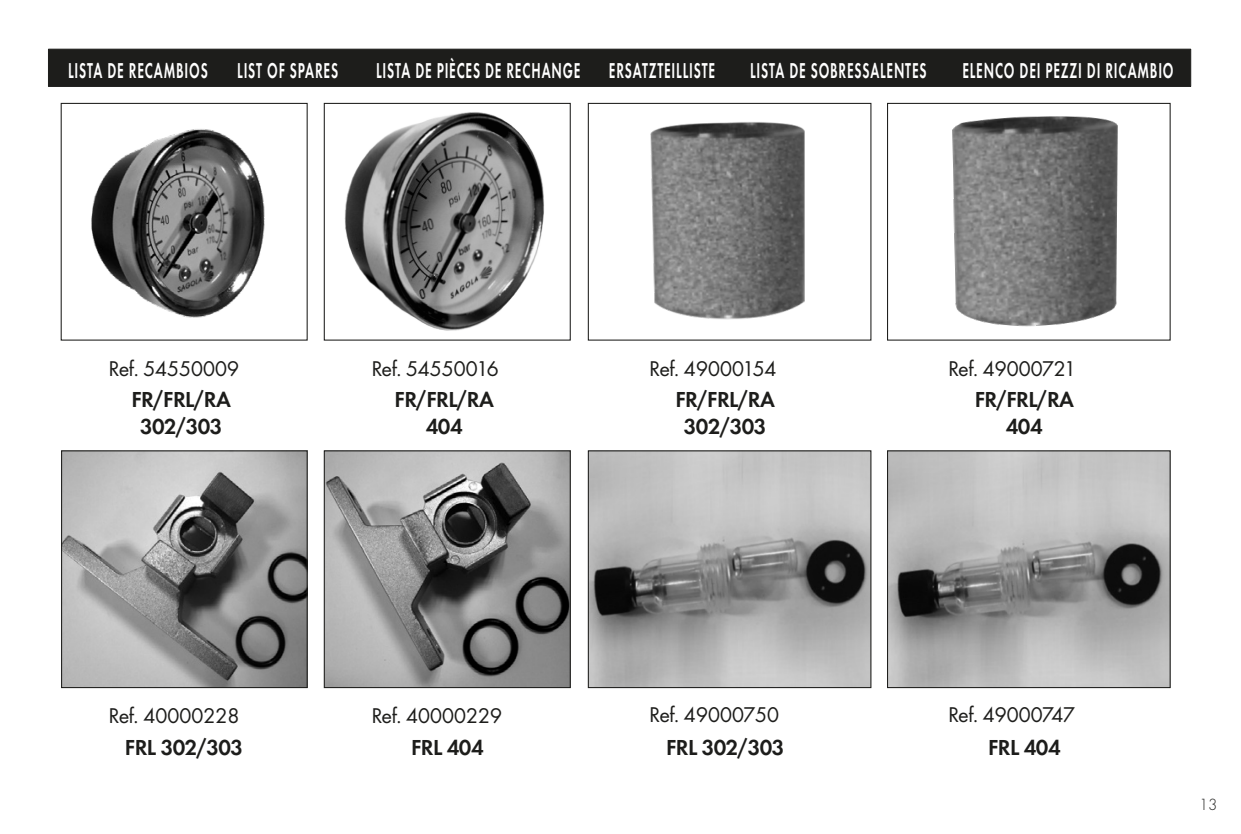
<style>
.page{position:relative;width:1241px;height:834px;background:#fff}
.page>*{position:absolute;margin:0;border:0;box-sizing:border-box;transform-origin:0 0}
.t1{font:600 22.4px "Futura T";letter-spacing:.06em;color:#fff;scale:.6 1}
.t2{font:600 22.4px/26.9px "Futura T";letter-spacing:-.025em;color:#1d1d1b;text-align:center}
.t3{font:22.05px "Futura T";letter-spacing:-.025em;color:#1d1d1b}
.t4{font:300 14.7px "Futura";color:#1d1d1b}
</style>
<div class="page">
<div style="left:48px;top:49px;width:1142px;height:38px;background:#1d1d1b;border:1px solid #1d1d1b"></div>
<img style="left:91px;top:129px;width:174px;height:189px">
<img style="left:326px;top:102px;width:245px;height:239px">
<img style="left:650px;top:122px;width:155px;height:198px">
<div style="left:587px;top:103px;width:284px;height:237px;border:1px solid #1d1d1b"></div>
<img style="left:952px;top:116px;width:166px;height:211px">
<div style="left:886px;top:103px;width:284px;height:237px;border:1px solid #1d1d1b"></div>
<img style="left:589px;top:452px;width:280px;height:234px">
<div style="left:587px;top:450px;width:284px;height:238px;border:1px solid #1d1d1b"></div>
<img style="left:63px;top:452px;width:242px;height:234px">
<div style="left:61px;top:450px;width:246px;height:238px;border:1px solid #1d1d1b"></div>
<img style="left:888px;top:452px;width:280px;height:234px">
<div style="left:886px;top:450px;width:284px;height:238px;border:1px solid #1d1d1b"></div>
<img style="left:326px;top:452px;width:242px;height:234px">
<div style="left:324px;top:450px;width:246px;height:238px;border:1px solid #1d1d1b"></div>
<p class="t1" style="left:68px;top:57px;width:234px">LISTA DE RECAMBIOS</p>
<p class="t1" style="left:237px;top:57px;width:170px">LIST OF SPARES</p>
<p class="t1" style="left:376px;top:57px;width:342px">LISTA DE PIÈCES DE RECHANGE</p>
<p class="t1" style="left:609px;top:57px;width:179px">ERSATZTEILLISTE</p>
<p class="t1" style="left:750px;top:57px;width:296px">LISTA DE SOBRESSALENTES</p>
<p class="t1" style="left:962px;top:57px;width:353px">ELENCO DEI PEZZI DI RICAMBIO</p>
<p class="t3" style="left:109px;top:355px;width:132px">Ref. 54550009</p>
<p class="t3" style="left:371px;top:355px;width:129px">Ref. 54550016</p>
<p class="t3" style="left:649px;top:355px;width:129px">Ref. 49000154</p>
<p class="t3" style="left:947px;top:355px;width:130px">Ref. 49000721</p>
<p class="t2" style="left:131px;top:385px;width:101px">FR/FRL/RA<br>302/303</p>
<p class="t2" style="left:394px;top:385px;width:101px">FR/FRL/RA<br>404</p>
<p class="t2" style="left:675px;top:385px;width:101px">FR/FRL/RA<br>302/303</p>
<p class="t2" style="left:974px;top:385px;width:101px">FR/FRL/RA<br>404</p>
<p class="t3" style="left:109px;top:702px;width:133px">Ref. 40000228</p>
<p class="t3" style="left:371px;top:702px;width:133px">Ref. 40000229</p>
<p class="t3" style="left:649px;top:702px;width:132px">Ref. 49000750</p>
<p class="t3" style="left:947px;top:702px;width:129px">Ref. 49000747</p>
<p class="t2" style="left:125px;top:733px;width:120px">FRL 302/303</p>
<p class="t2" style="left:411px;top:733px;width:74px">FRL 404</p>
<p class="t2" style="left:666px;top:733px;width:120px">FRL 302/303</p>
<p class="t2" style="left:987px;top:733px;width:74px">FRL 404</p>
<p class="t4" style="left:1198px;top:795px;width:20px">13</p>
</div>
